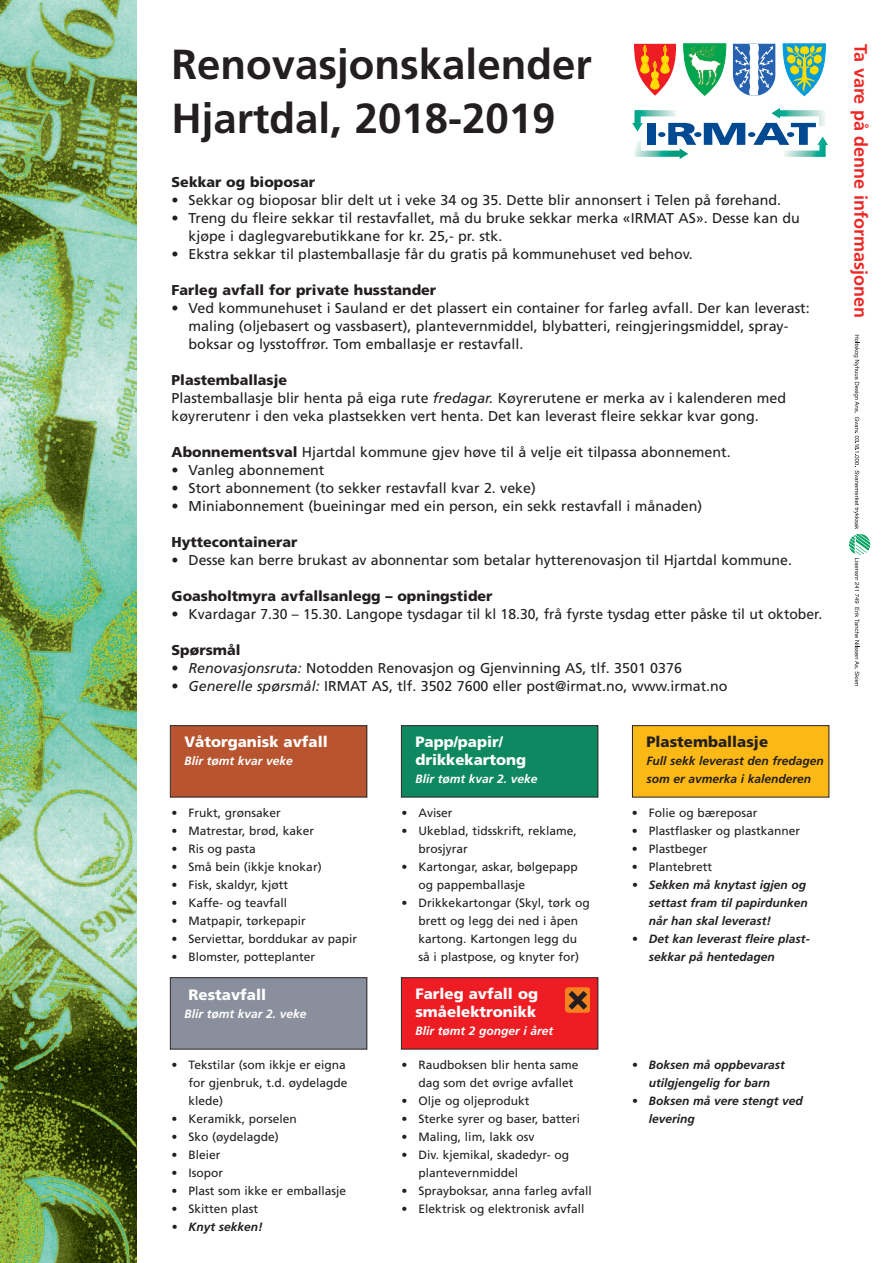
<style>
.page{position:relative;width:893px;height:1263px;background:#fff}
.page>*{position:absolute;margin:0;border:0;box-sizing:border-box;transform-origin:0 0}
.t1{font:700 42px/54px "Frutiger";color:#231f20}
.t2{font:700 18px "Frutiger";color:#ec2724}
.t3{font:900 15px/18px "Frutiger";color:#fff}
.t4{font:900 15px "Frutiger";color:#231f20}
.t5{font:14.25px/18px "Frutiger";color:#231f20}
.t6{font:900 14.25px "Frutiger";color:#231f20}
.t7{font:12px/18px "Frutiger";color:#231f20}
.t8{font:italic 700 12px/18px "Frutiger";color:#231f20}
.t9{font:italic 700 12px "Frutiger";color:#fff}
.s1{font-weight:900}
.s2{font-style:italic}
</style>
<div class="page">
<img style="left:0;top:0;width:136px;height:1263px">
<svg style="left:632px;top:108px;width:196px;height:51px"></svg>
<svg style="left:783px;top:44px;width:43px;height:52px"></svg>
<svg style="left:634px;top:44px;width:42px;height:52px"></svg>
<svg style="left:683px;top:44px;width:43px;height:52px"></svg>
<svg style="left:733px;top:44px;width:42px;height:52px"></svg>
<div style="left:171px;top:726px;width:196px;height:71px;background:#b85530"></div>
<div style="left:170px;top:725px;width:197px;height:72px;border:1px solid #231f20"></div>
<div style="left:402px;top:726px;width:196px;height:71px;background:#0e8860"></div>
<div style="left:401px;top:725px;width:197px;height:72px;border:1px solid #231f20"></div>
<div style="left:633px;top:726px;width:196px;height:71px;background:#fcb814"></div>
<div style="left:632px;top:725px;width:197px;height:72px;border:1px solid #231f20"></div>
<div style="left:171px;top:978px;width:196px;height:71px;background:#8a8f9d"></div>
<div style="left:170px;top:977px;width:197px;height:72px;border:1px solid #231f20"></div>
<div style="left:402px;top:978px;width:196px;height:71px;background:#ee1d23"></div>
<div style="left:401px;top:977px;width:197px;height:72px;border:1px solid #231f20"></div>
<div style="left:565px;top:987px;width:25px;height:26px;background:#f58220;border-radius:4px"></div>
<svg style="left:568px;top:991px;width:19px;height:19px"></svg>
<svg style="left:849px;top:335px;width:21px;height:351px"></svg>
<h1 class="t1" style="left:172px;top:40px;width:422px">Renovasjonskalender<br>Hjartdal, 2018-2019</h1>
<p class="t2" style="left:868px;top:44px;width:275px;rotate:90deg">Ta vare på denne informasjonen</p>
<p class="t6" style="left:172px;top:176px;width:145px">Sekkar og bioposar</p>
<p class="t5" style="left:172px;top:192px;width:611px">• Sekkar og bioposar blir delt ut i veke 34 og 35. Dette blir annonsert i Telen på førehand.</p>
<p class="t5" style="left:189px;top:210px;width:613px;text-indent:-17px">• Treng du fleire sekkar til restavfallet, må du bruke sekkar merka «IRMAT AS». Desse kan du kjøpe i daglegvarebutikkane for kr. 25,- pr. stk.</p>
<p class="t5" style="left:172px;top:246px;width:523px">• Ekstra sekkar til plastemballasje får du gratis på kommunehuset ved behov.</p>
<p class="t6" style="left:172px;top:284px;width:266px">Farleg avfall for private husstander</p>
<p class="t5" style="left:189px;top:300px;width:623px;text-indent:-17px">• Ved kommunehuset i Sauland er det plassert ein container for farleg avfall. Der kan leverast: maling (oljebasert og vassbasert), plantevernmiddel, blybatteri, reingjeringsmiddel, spray&shy;boksar og lysstoffrør. Tom emballasje er restavfall.</p>
<p class="t5" style="left:172px;top:372px;width:616px"><span class="s1">Plastemballasje<br></span>Plastemballasje blir henta på eiga rute <span class="s2">fredagar.</span> Køyrerutene er merka av i kalenderen med køyrerutenr i den veka plastsekken vert henta. Det kan leverast fleire sekkar kvar gong.</p>
<p class="t5" style="left:172px;top:444px;width:561px"><span class="s1">Abonnementsval</span> Hjartdal kommune gjev høve til å velje eit tilpassa abonnement.</p>
<p class="t5" style="left:172px;top:462px;width:154px">• Vanleg abonnement</p>
<p class="t5" style="left:172px;top:480px;width:366px">• Stort abonnement (to sekker restavfall kvar 2. veke)</p>
<p class="t5" style="left:172px;top:498px;width:532px">• Miniabonnement (bueiningar med ein person, ein sekk restavfall i månaden)</p>
<p class="t6" style="left:172px;top:536px;width:127px">Hyttecontainerar</p>
<p class="t5" style="left:172px;top:552px;width:622px">• Desse kan berre brukast av abonnentar som betalar hytterenovasjon til Hjartdal kommune.</p>
<p class="t6" style="left:172px;top:590px;width:322px">Goasholtmyra avfallsanlegg – opningstider</p>
<p class="t5" style="left:172px;top:606px;width:652px">• Kvardagar 7.30 – 15.30. Langope tysdagar til kl 18.30, frå fyrste tysdag etter påske til ut oktober.</p>
<p class="t6" style="left:172px;top:644px;width:70px">Spørsmål</p>
<p class="t5" style="left:172px;top:660px;width:512px">• <span class="s2">Renovasjonsruta:</span> Notodden Renovasjon og Gjenvinning AS, tlf. 3501 0376</p>
<p class="t5" style="left:172px;top:678px;width:557px">• <span class="s2">Generelle spørsmål:</span> IRMAT AS, tlf. 3502 7600 eller post@irmat.no, www.irmat.no</p>
<p class="t3" style="left:184px;top:734px;width:145px">Våtorganisk avfall</p>
<p class="t9" style="left:184px;top:756px;width:110px">Blir tømt kvar veke</p>
<p class="t7" style="left:172px;top:804px;width:111px">• Frukt, grønsaker</p>
<p class="t7" style="left:172px;top:822px;width:144px">• Matrestar, brød, kaker</p>
<p class="t7" style="left:172px;top:840px;width:86px">• Ris og pasta</p>
<p class="t7" style="left:172px;top:858px;width:152px">• Små bein (ikkje knokar)</p>
<p class="t7" style="left:172px;top:876px;width:118px">• Fisk, skaldyr, kjøtt</p>
<p class="t7" style="left:172px;top:894px;width:117px">• Kaffe- og teavfall</p>
<p class="t7" style="left:172px;top:912px;width:136px">• Matpapir, tørkepapir</p>
<p class="t7" style="left:172px;top:930px;width:187px">• Serviettar, borddukar av papir</p>
<p class="t7" style="left:172px;top:948px;width:145px">• Blomster, potteplanter</p>
<p class="t3" style="left:189px;top:987px;width:79px">Restavfall</p>
<p class="t9" style="left:184px;top:1009px;width:124px">Blir tømt kvar 2. veke</p>
<p class="t7" style="left:189px;top:1056px;width:161px;text-indent:-17px">• Tekstilar (som ikkje er eigna for gjenbruk, t.d. øydelagde klede)</p>
<p class="t7" style="left:172px;top:1110px;width:127px">• Keramikk, porselen</p>
<p class="t7" style="left:172px;top:1128px;width:109px">• Sko (øydelagde)</p>
<p class="t7" style="left:172px;top:1146px;width:51px">• Bleier</p>
<p class="t7" style="left:172px;top:1164px;width:53px">• Isopor</p>
<p class="t7" style="left:172px;top:1182px;width:176px">• Plast som ikke er emballasje</p>
<p class="t7" style="left:172px;top:1200px;width:88px">• Skitten plast</p>
<p class="t8" style="left:172px;top:1218px;width:93px">• Knyt sekken!</p>
<p class="t3" style="left:415px;top:734px;width:112px">Papp/papir/ drikkekartong</p>
<p class="t9" style="left:415px;top:774px;width:124px">Blir tømt kvar 2. veke</p>
<p class="t7" style="left:402px;top:804px;width:52px">• Aviser</p>
<p class="t7" style="left:419px;top:822px;width:160px;text-indent:-17px">• Ukeblad, tidsskrift, reklame, brosjyrar</p>
<p class="t7" style="left:419px;top:858px;width:161px;text-indent:-17px">• Kartongar, askar, bølgepapp og pappemballasje</p>
<p class="t7" style="left:402px;top:894px;width:190px;text-align:center">• Drikkekartongar (Skyl, tørk og brett og legg dei ned i åpen kartong. Kartongen legg du<br>så i plastpose, og knyter for)</p>
<p class="t3" style="left:415px;top:986px;width:124px">Farleg avfall og småelektronikk</p>
<p class="t9" style="left:415px;top:1026px;width:139px">Blir tømt 2 gonger i året</p>
<p class="t7" style="left:419px;top:1056px;width:161px;text-indent:-17px">• Raudboksen blir henta same dag som det øvrige avfallet</p>
<p class="t7" style="left:402px;top:1092px;width:129px">• Olje og oljeprodukt</p>
<p class="t7" style="left:402px;top:1110px;width:180px">• Sterke syrer og baser, batteri</p>
<p class="t7" style="left:402px;top:1128px;width:134px">• Maling, lim, lakk osv</p>
<p class="t7" style="left:419px;top:1146px;width:152px;text-indent:-17px">• Div. kjemikal, skadedyr- og plantevernmiddel</p>
<p class="t7" style="left:402px;top:1182px;width:192px">• Sprayboksar, anna farleg avfall</p>
<p class="t7" style="left:402px;top:1200px;width:184px">• Elektrisk og elektronisk avfall</p>
<p class="t4" style="left:646px;top:736px;width:123px">Plastemballasje</p>
<p class="t8" style="left:646px;top:753px;width:179px">Full sekk leverast den fredagen som er avmerka i kalenderen</p>
<p class="t7" style="left:632px;top:804px;width:127px">• Folie og bæreposar</p>
<p class="t7" style="left:632px;top:822px;width:170px">• Plastflasker og plastkanner</p>
<p class="t7" style="left:632px;top:840px;width:77px">• Plastbeger</p>
<p class="t7" style="left:632px;top:858px;width:82px">• Plantebrett</p>
<p class="t8" style="left:649px;top:876px;width:161px;text-indent:-17px">• Sekken må knytast igjen og settast fram til papirdunken når han skal leverast!</p>
<p class="t8" style="left:649px;top:930px;width:163px;text-indent:-17px">• Det kan leverast fleire plast&shy;sekkar på hentedagen</p>
<p class="t8" style="left:632px;top:1056px;width:155px;text-align:center">• Boksen må oppbevarast utilgjengelig for barn</p>
<p class="t8" style="left:649px;top:1092px;width:156px;text-indent:-17px">• Boksen må vere stengt ved levering</p>
</div>
